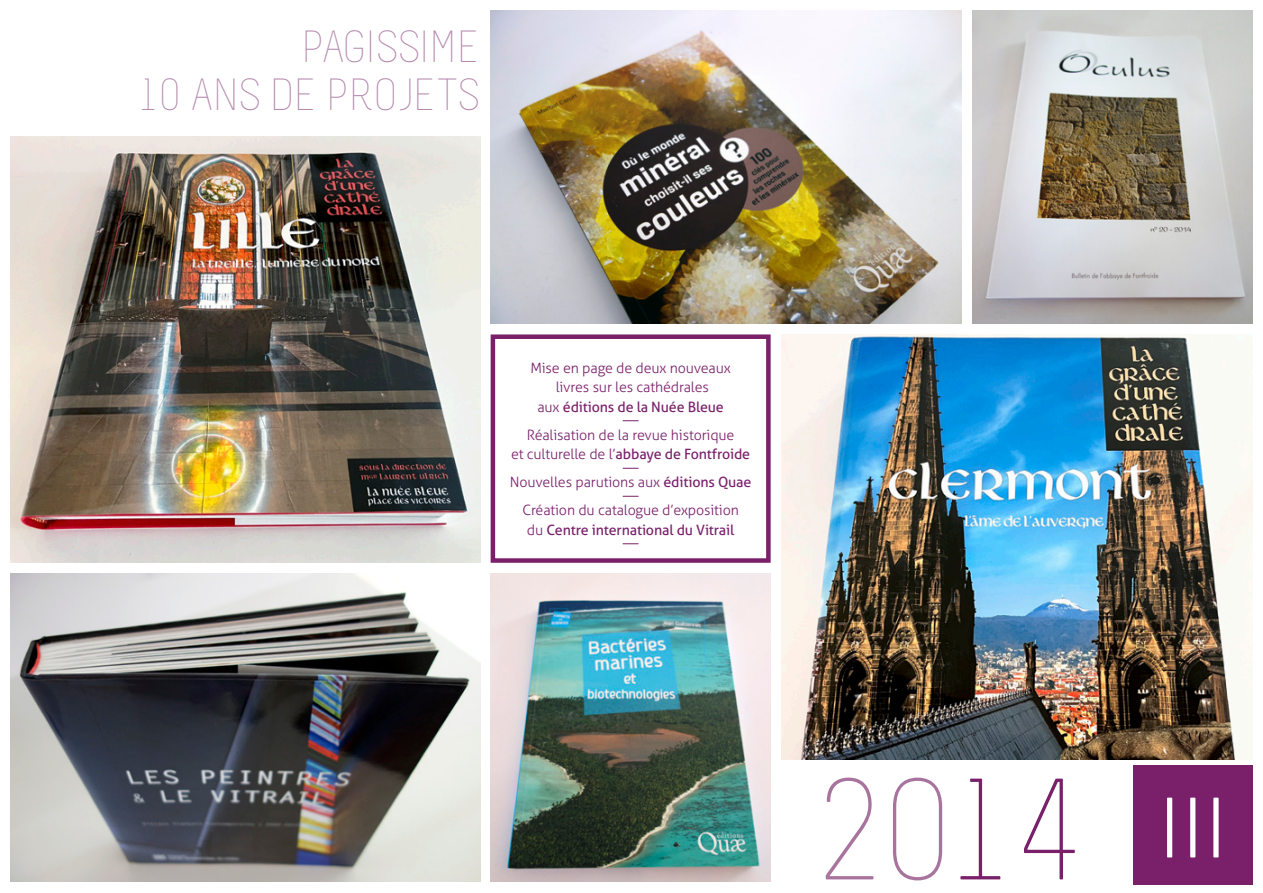
<style>
.page{position:relative;width:1263px;height:893px;background:#fff}
.page>*{position:absolute;margin:0;border:0;box-sizing:border-box;transform-origin:0 0}
.t1{font:300 144px "Melbourne";color:#a8749e}
.t2{font:85.5px "Melbourne";color:#fff}
.t3{font:300 45px "Melbourne";color:#b58aae}
.collaboration{font:300 14.25px/19.5px "Aller";letter-spacing:-.01em;color:#7a206a;text-align:center}
.s1{font-weight:400}
.s2{color:#7a206a}
</style>
<div class="page">
<svg style="left:623px;top:420px;width:15px;height:1px"></svg>
<svg style="left:623px;top:468px;width:15px;height:1px"></svg>
<svg style="left:623px;top:496px;width:15px;height:1px"></svg>
<svg style="left:623px;top:543px;width:15px;height:1px"></svg>
<div style="left:491px;top:334px;width:280px;height:229px;border:4px solid #7a206a"></div>
<img style="left:781px;top:334px;width:471px;height:425px">
<img style="left:11px;top:136px;width:469px;height:427px">
<img style="left:491px;top:573px;width:280px;height:309px">
<img style="left:491px;top:11px;width:471px;height:313px">
<img style="left:972px;top:11px;width:280px;height:313px">
<img style="left:11px;top:573px;width:469px;height:309px">
<div style="left:1133px;top:766px;width:119px;height:119px;background:#7a206a"></div>
<p class="t3" style="left:302px;top:23px;width:179px">PAGISSIME</p>
<p class="t3" style="left:141px;top:71px;width:341px">10 ANS DE PROJETS</p>
<p class="collaboration" style="left:530px;top:358px;width:202px">Mise en page de deux nouveaux livres sur les cathédrales<br>aux <span class="s1">éditions de la Nuée Bleue</span></p>
<p class="collaboration" style="left:511px;top:425px;width:241px">Réalisation de la revue historique<br>et culturelle de l’<span class="s1">abbaye de Fontfroide</span></p>
<p class="collaboration" style="left:510px;top:473px;width:243px">Nouvelles parutions aux <span class="s1">éditions Quae</span></p>
<p class="collaboration" style="left:522px;top:501px;width:218px">Création du catalogue d’exposition du <span class="s1">Centre international du Vitrail</span></p>
<p class="t1" style="left:819px;top:755px;width:270px">20<span class="s2">14</span></p>
<p class="t2" style="left:1160px;top:783px;width:67px">III</p>
</div>
